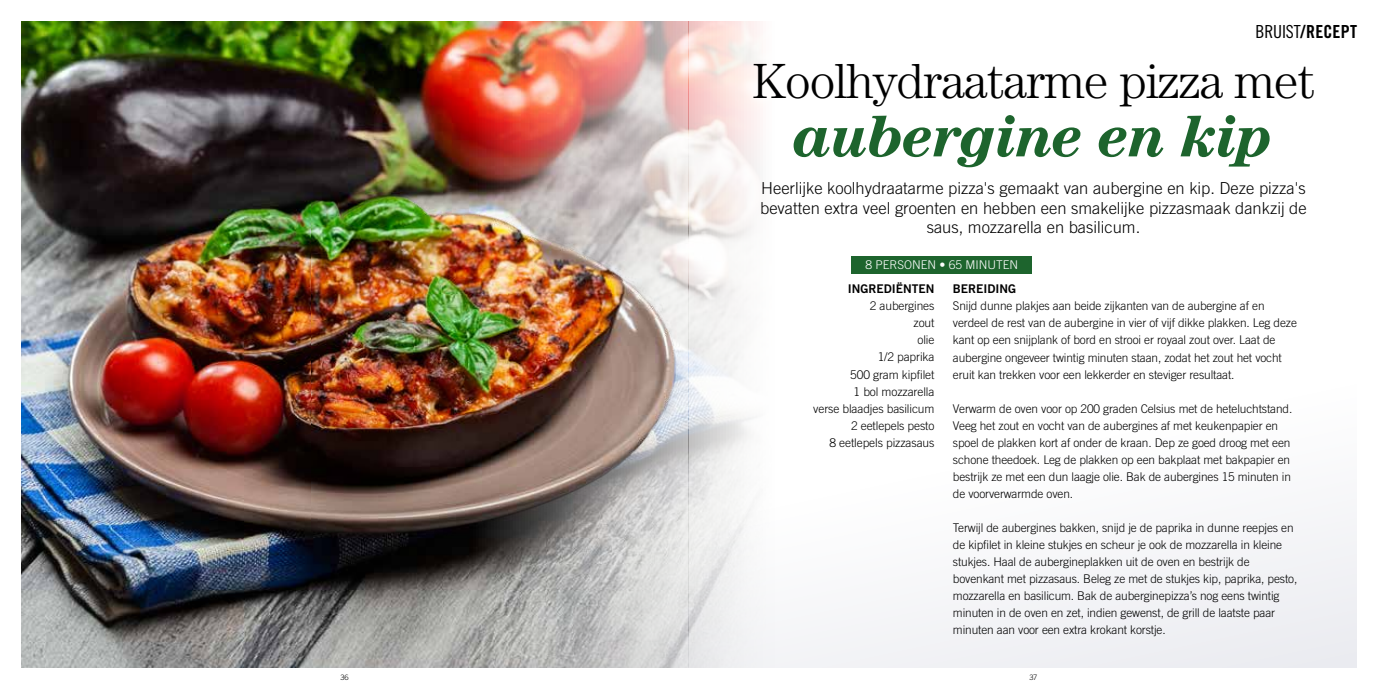
<style>
.page{position:relative;width:1378px;height:689px;background:#fff}
.page>*{position:absolute;margin:0;border:0;box-sizing:border-box;transform-origin:0 0}
.t1{font:italic 700 60px "Century Std";letter-spacing:-.02em;color:#1d642d}
.t2{font:300 49.5px "Century Std";letter-spacing:-.02em;color:#000}
.t3{font:18px "Trade Gothic LT Std Bd Cn 20";letter-spacing:.01em;color:#000}
.t4{font:300 16.5px/19.5px "Trade Gothic LT Std";color:#000;text-align:center}
.t5{font:300 12px/17px "Trade Gothic LT Std";letter-spacing:-.01em;color:#000}
.t6{font:12px "Trade Gothic LT Std Bd 2";color:#000}
.t7{font:300 12px "Trade Gothic LT Std";color:#fff}
.t8{font:300 7.5px "Trade Gothic LT Std";color:#000}
.s1{font-family:"Trade Gothic LT Std Cn 18"}
</style>
<div class="page">
<img style="left:21px;top:21px;width:668px;height:647px">
<img style="left:311px;top:123px;width:378px;height:448px">
<svg style="left:689px;top:21px;width:667px;height:647px"></svg>
<div style="left:851px;top:256px;width:181px;height:17px;background:#1d642d"></div>
<h3 class="t3" style="left:1255px;top:21px;width:103px"><span class="s1">BRUIST</span>/RECEPT</h3>
<h2 class="t2" style="left:752px;top:52px;width:564px">Koolhydraatarme pizza met</h2>
<h1 class="t1" style="left:793px;top:101px;width:481px">aubergine en kip</h1>
<h3 class="t4" style="left:760px;top:179px;width:548px">Heerlijke koolhydraatarme pizza's gemaakt van aubergine en kip. Deze pizza's bevatten extra veel groenten en hebben een smakelijke pizzasmaak dankzij de saus, mozzarella en basilicum.</h3>
<p class="t7" style="left:865px;top:258px;width:154px">8 PERSONEN • 65 MINUTEN</p>
<p class="t6" style="left:848px;top:282px;width:88px">INGREDIËNTEN</p>
<p class="t5" style="left:813px;top:297px;width:123px;text-align:right">2 aubergines<br>zout<br>olie<br>1/2 paprika<br>500 gram kipfilet<br>1 bol mozzarella<br>verse blaadjes basilicum<br>2 eetlepels pesto<br>8 eetlepels pizzasaus</p>
<p class="t6" style="left:953px;top:282px;width:65px">BEREIDING</p>
<p class="t5" style="left:953px;top:297px;width:346px">Snijd dunne plakjes aan beide zijkanten van de aubergine af en verdeel de rest van de aubergine in vier of vijf dikke plakken. Leg deze kant op een snijplank of bord en strooi er royaal zout over. Laat de aubergine ongeveer twintig minuten staan, zodat het zout het vocht eruit kan trekken voor een lekkerder en steviger resultaat.</p>
<p class="t5" style="left:953px;top:400px;width:341px">Verwarm de oven voor op 200 graden Celsius met de heteluchtstand.<br>Veeg het zout en vocht van de aubergines af met keukenpapier en spoel de plakken kort af onder de kraan. Dep ze goed droog met een schone theedoek. Leg de plakken op een bakplaat met bakpapier en bestrijk ze met een dun laagje olie. Bak de aubergines 15 minuten in de voorverwarmde oven.</p>
<p class="t5" style="left:953px;top:519px;width:346px">Terwijl de aubergines bakken, snijd je de paprika in dunne reepjes en de kipfilet in kleine stukjes en scheur je ook de mozzarella in kleine stukjes. Haal de aubergineplakken uit de oven en bestrijk de bovenkant met pizzasaus. Beleg ze met de stukjes kip, paprika, pesto, mozzarella en basilicum. Bak de auberginepizza’s nog eens twintig minuten in de oven en zet, indien gewenst, de grill de laatste paar minuten aan voor een extra krokant korstje.</p>
<p class="t8" style="left:340px;top:672px;width:10px">36</p>
<p class="t8" style="left:1029px;top:672px;width:9px">37</p>
</div>
